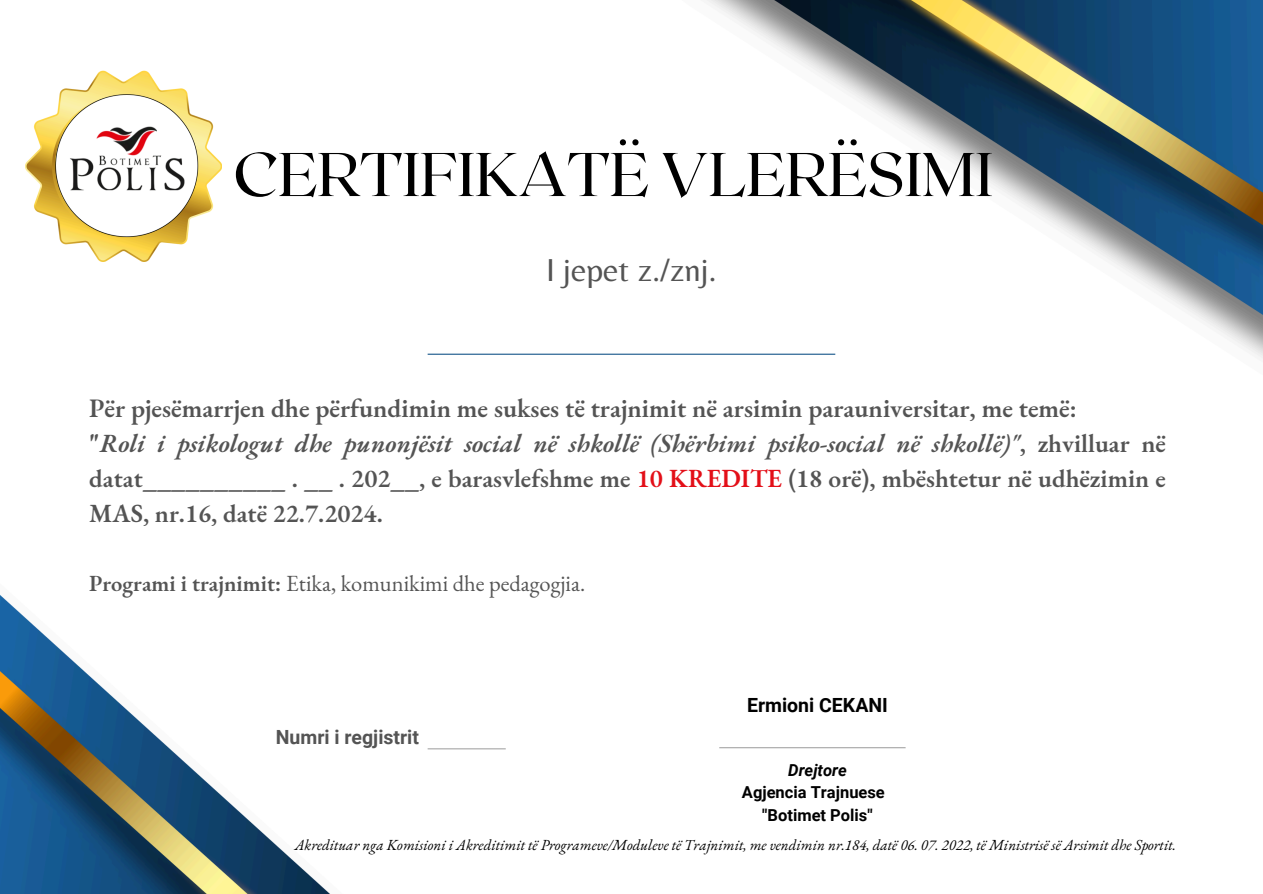
<style>
.page{position:relative;width:1263px;height:894px;background:#fff}
.page>*{position:absolute;margin:0;border:0;box-sizing:border-box;transform-origin:0 0}
.t1{font:61.5px "Roxborough CF";color:#000}
.t2{font:33px "Belleza";color:#545454}
.t3{font:600 25.95px "EB Garamond";color:#545454}
.t4{font:600 25.5px/34.8px "EB Garamond";color:#545454;text-align:justify}
.t5{font:22.5px "EB Garamond";color:#545454}
.t6{font:700 19.5px "Roboto";color:#545454}
.t7{font:700 19.5px "Roboto";color:#000}
.t8{font:700 16.5px/22.5px "Roboto";color:#000;text-align:center}
.t9{font:italic 15px "EB Garamond";color:#000}
.s1{font-weight:800}
.s2{font-style:italic}
.s3{color:#e30f18}
.s4{font-weight:600}
</style>
<div class="page">
<img style="left:0;top:0;width:1263px;height:893px">
<hr style="left:428px;top:748px;width:78px;height:1px;background:#a6a6a6">
<hr style="left:719px;top:747px;width:187px;height:1px;background:#a6a6a6">
<img style="left:25px;top:68px;width:196px;height:194px">
<img style="left:36px;top:80px;width:168px;height:189px">
<hr style="left:428px;top:353px;width:407px;height:1px;background:#16558a">
<h4 class="t1" style="left:233px;top:134px;width:761px">CERTIFIKATË VLERËSIMI</h4>
<h2 class="t2" style="left:546px;top:250px;width:172px">I jepet z./znj.</h2>
<p class="t3" style="left:89px;top:391px;width:989px">Për pjesëmarrjen dhe përfundimin me sukses të trajnimit në arsimin parauniversitar, me temë:</p>
<p class="t4" style="left:89px;top:425px;width:1078px"><span class="s1">"</span><span class="s2">Roli i psikologut dhe punonjësit social në shkollë (Shërbimi psiko-social në shkollë)"</span>, zhvilluar në datat__________ . __ . 202__, e barasvlefshme me <span class="s3">10 KREDITE</span> (18 orë), mbështetur në udhëzimin e MAS, nr.16, datë 22.7.2024.</p>
<h1 class="t5" style="left:89px;top:567px;width:497px"><span class="s4">Programi i trajnimit:</span> Etika, komunikimi dhe pedagogjia.</h1>
<h3 class="t6" style="left:276px;top:725px;width:145px">Numri i regjistrit</h3>
<h6 class="t7" style="left:747px;top:694px;width:142px">Ermioni CEKANI</h6>
<h5 class="t8" style="left:742px;top:758px;width:144px"><span class="s2">Drejtore<br></span>Agjencia Trajnuese "Botimet Polis"</h5>
<h5 class="t9" style="left:295px;top:834px;width:883px">Akredituar nga Komisioni i Akreditimit të Programeve/Moduleve të Trajnimit, me vendimin nr.184, datë 06. 07. 2022, të Ministrisë së Arsimit dhe Sportit.</h5>
</div>
